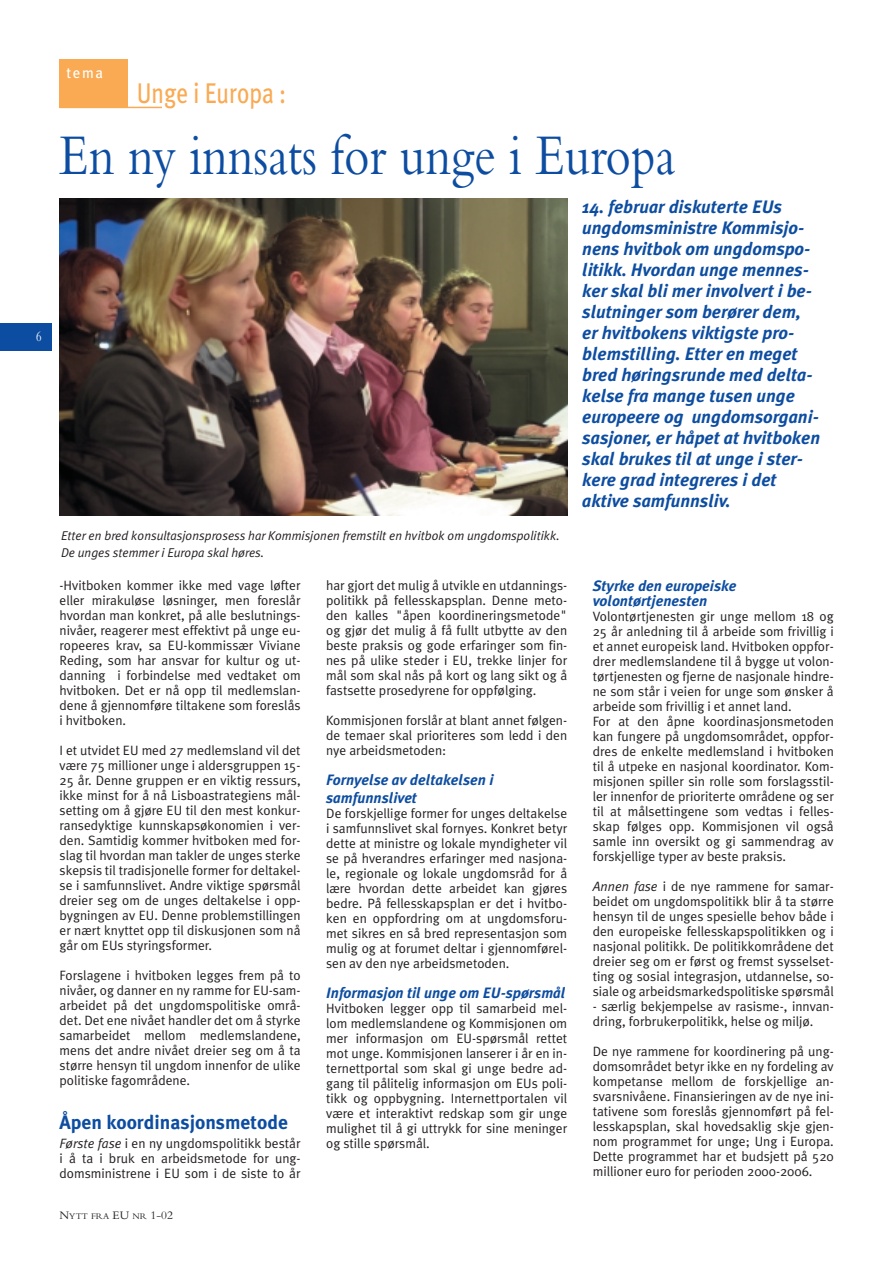
<style>
.page{position:relative;width:893px;height:1262px;background:#fff}
.page>*{position:absolute;margin:0;border:0;box-sizing:border-box;transform-origin:0 0}
.t1{font:60px "Bembo";color:#0d4da1;scale:.82 1}
.t2{font:28.5px "Meta Plus";color:#f9aa53;scale:.82 1}
.t3{font:700 19.5px "Meta Plus";color:#0d4da1}
.t4{font:italic 700 18px/21px "Meta Plus";color:#0d4da1}
.t5{font:italic 700 15px/18px "Meta Plus";color:#0d4da1}
.t6{font:15px "Meta Plus";color:#fff}
.t7{font:15px "Bembo";color:#fff;scale:.75 1}
.t8{font:13.5px/15px "Meta Plus Normal";color:#231f20;text-align:justify}
.t9{font:italic 12.75px/16.5px "Meta Plus Normal";color:#231f20}
.t10{font:9px "Bembo";color:#231f20}
.s1{font-style:italic}
.s2{font-size:12px}
</style>
<div class="page">
<div style="left:0;top:323px;width:52px;height:28px;background:#0d4da1"></div>
<div style="left:60px;top:60px;width:68px;height:48px;background:#f9aa53"></div>
<img style="left:60px;top:199px;width:507px;height:316px">
<hr style="left:60px;top:107px;width:102px;height:1px;background:#f9aa53">
<p class="t7" style="left:36px;top:330px;width:9px">6</p>
<p class="t6" style="left:66px;top:67px;width:38px">tema</p>
<h2 class="t2" style="left:137px;top:82px;width:184px">Unge i Europa :</h2>
<h1 class="t1" style="left:60px;top:133px;width:752px">En ny innsats for unge i Europa</h1>
<p class="t9" style="left:61px;top:529px;width:500px">Etter en bred konsultasjonsprosess har Kommisjonen fremstilt en hvitbok om ungdomspolitikk.<br>De unges stemmer i Europa skal høres.</p>
<p class="t8" style="left:60px;top:578px;width:242px">-Hvitboken kommer ikke med vage løfter eller mirakuløse løsninger, men foreslår hvordan man konkret, på alle beslutnings&shy;nivåer, reagerer mest effektivt på unge eu&shy;ropeeres krav, sa EU-kommissær Viviane Reding, som har ansvar for kultur og ut&shy;danning i forbindelse med vedtaket om hvitboken. Det er nå opp til medlemslan&shy;dene å gjennomføre tiltakene som foreslås i hvitboken.</p>
<p class="t8" style="left:60px;top:743px;width:242px">I et utvidet EU med 27 medlemsland vil det være 75 millioner unge i aldersgruppen 15- 25 år. Denne gruppen er en viktig ressurs, ikke minst for å nå Lisboastrategiens mål&shy;setting om å gjøre EU til den mest konkur&shy;ransedyktige kunnskapsøkonomien i ver&shy;den. Samtidig kommer hvitboken med for&shy;slag til hvordan man takler de unges sterke skepsis til tradisjonelle former for deltakel&shy;se i samfunnslivet. Andre viktige spørsmål dreier seg om de unges deltakelse i opp&shy;bygningen av EU. Denne problemstillingen er nært knyttet opp til diskusjonen som nå går om EUs styringsformer.</p>
<p class="t8" style="left:60px;top:968px;width:242px">Forslagene i hvitboken legges frem på to nivåer, og danner en ny ramme for EU-sam&shy;arbeidet på det ungdomspolitiske områ&shy;det. Det ene nivået handler det om å styrke samarbeidet mellom medlemslandene, mens det andre nivået dreier seg om å ta større hensyn til ungdom innenfor de ulike politiske fagområdene.</p>
<h3 class="t3" style="left:60px;top:1114px;width:230px">Åpen koordinasjonsmetode</h3>
<p class="t8" style="left:60px;top:1136px;width:242px"><span class="s1">Første fase</span> i en ny ungdomspolitikk består i å ta i bruk en arbeidsmetode for ung&shy;domsministrene i EU som i de siste to år</p>
<p class="t10" style="left:60px;top:1213px;width:115px"><span class="s2">N</span>YTT FRA <span class="s2">EU</span> NR <span class="s2">1-02</span></p>
<p class="t8" style="left:326px;top:578px;width:242px">har gjort det mulig å utvikle en utdannings&shy;politikk på fellesskapsplan. Denne meto&shy;den kalles "åpen koordineringsmetode" og gjør det mulig å få fullt utbytte av den beste praksis og gode erfaringer som fin&shy;nes på ulike steder i EU, trekke linjer for mål som skal nås på kort og lang sikt og å fastsette prosedyrene for oppfølging.</p>
<p class="t8" style="left:326px;top:713px;width:242px">Kommisjonen forslår at blant annet følgen&shy;de temaer skal prioriteres som ledd i den nye arbeidsmetoden:</p>
<p class="t5" style="left:326px;top:771px;width:169px">Fornyelse av deltakelsen i samfunnslivet</p>
<p class="t8" style="left:326px;top:806px;width:242px">De forskjellige former for unges deltakelse i samfunnslivet skal fornyes. Konkret betyr dette at ministre og lokale myndigheter vil se på hverandres erfaringer med nasjona&shy;le, regionale og lokale ungdomsråd for å lære hvordan dette arbeidet kan gjøres bedre. På fellesskapsplan er det i hvitbo&shy;ken en oppfordring om at ungdomsforu&shy;met sikres en så bred representasjon som mulig og at forumet deltar i gjennomførel&shy;sen av den nye arbeidsmetoden.</p>
<p class="t5" style="left:326px;top:984px;width:241px">Informasjon til unge om EU-spørsmål</p>
<p class="t8" style="left:326px;top:1001px;width:242px">Hvitboken legger opp til samarbeid mel&shy;lom medlemslandene og Kommisjonen om mer informasjon om EU-spørsmål rettet mot unge. Kommisjonen lanserer i år en in&shy;ternettportal som skal gi unge bedre ad&shy;gang til pålitelig informasjon om EUs poli&shy;tikk og oppbygning. Internettportalen vil være et interaktivt redskap som gir unge mulighet til å gi uttrykk for sine meninger og stille spørsmål.</p>
<p class="t4" style="left:582px;top:197px;width:239px">14. februar diskuterte EUs ungdomsministre Kommisjo&shy;nens hvitbok om ungdomspo&shy;litikk. Hvordan unge mennes&shy;ker skal bli mer involvert i be&shy;slutninger som berører dem, er hvitbokens viktigste pro&shy;blemstilling. Etter en meget bred høringsrunde med delta&shy;kelse fra mange tusen unge europeere og ungdomsorgani&shy;sasjoner, er håpet at hvitboken skal brukes til at unge i ster&shy;kere grad integreres i det aktive samfunnsliv.</p>
<p class="t5" style="left:592px;top:579px;width:145px;line-height:15px">Styrke den europeiske volontørtjenesten</p>
<p class="t8" style="left:592px;top:610px;width:242px;text-align:left">Volontørtjenesten gir unge mellom 18 og 25 år anledning til å arbeide som frivillig i et annet europeisk land. Hvitboken oppfor&shy;drer medlemslandene til å bygge ut volon&shy;tørtjenesten og fjerne de nasjonale hindre&shy;ne som står i veien for unge som ønsker å arbeide som frivillig i et annet land.<br>For at den åpne koordinasjonsmetoden kan fungere på ungdomsområdet, oppfor&shy;dres de enkelte medlemsland i hvitboken til å utpeke en nasjonal koordinator. Kom&shy;misjonen spiller sin rolle som forslagsstil&shy;ler innenfor de prioriterte områdene og ser til at målsettingene som vedtas i felles&shy;skap følges opp. Kommisjonen vil også samle inn oversikt og gi sammendrag av forskjellige typer av beste praksis.</p>
<p class="t8" style="left:592px;top:880px;width:242px"><span class="s1">Annen fase</span> i de nye rammene for samar&shy;beidet om ungdomspolitikk blir å ta større hensyn til de unges spesielle behov både i den europeiske fellesskapspolitikken og i nasjonal politikk. De politikkområdene det dreier seg om er først og fremst sysselset&shy;ting og sosial integrasjon, utdannelse, so&shy;siale og arbeidsmarkedspolitiske spørsmål</p>
<p class="t8" style="left:592px;top:1000px;width:242px">- særlig bekjempelse av rasisme-, innvan&shy;dring, forbrukerpolitikk, helse og miljø.</p>
<p class="t8" style="left:592px;top:1045px;width:242px">De nye rammene for koordinering på ung&shy;domsområdet betyr ikke en ny fordeling av kompetanse mellom de forskjellige an&shy;svarsnivåene. Finansieringen av de nye ini&shy;tativene som foreslås gjennomført på fel&shy;lesskapsplan, skal hovedsaklig skje gjen&shy;nom programmet for unge; Ung i Europa.<br>Dette programmet har et budsjett på 520 millioner euro for perioden 2000-2006.</p>
</div>
